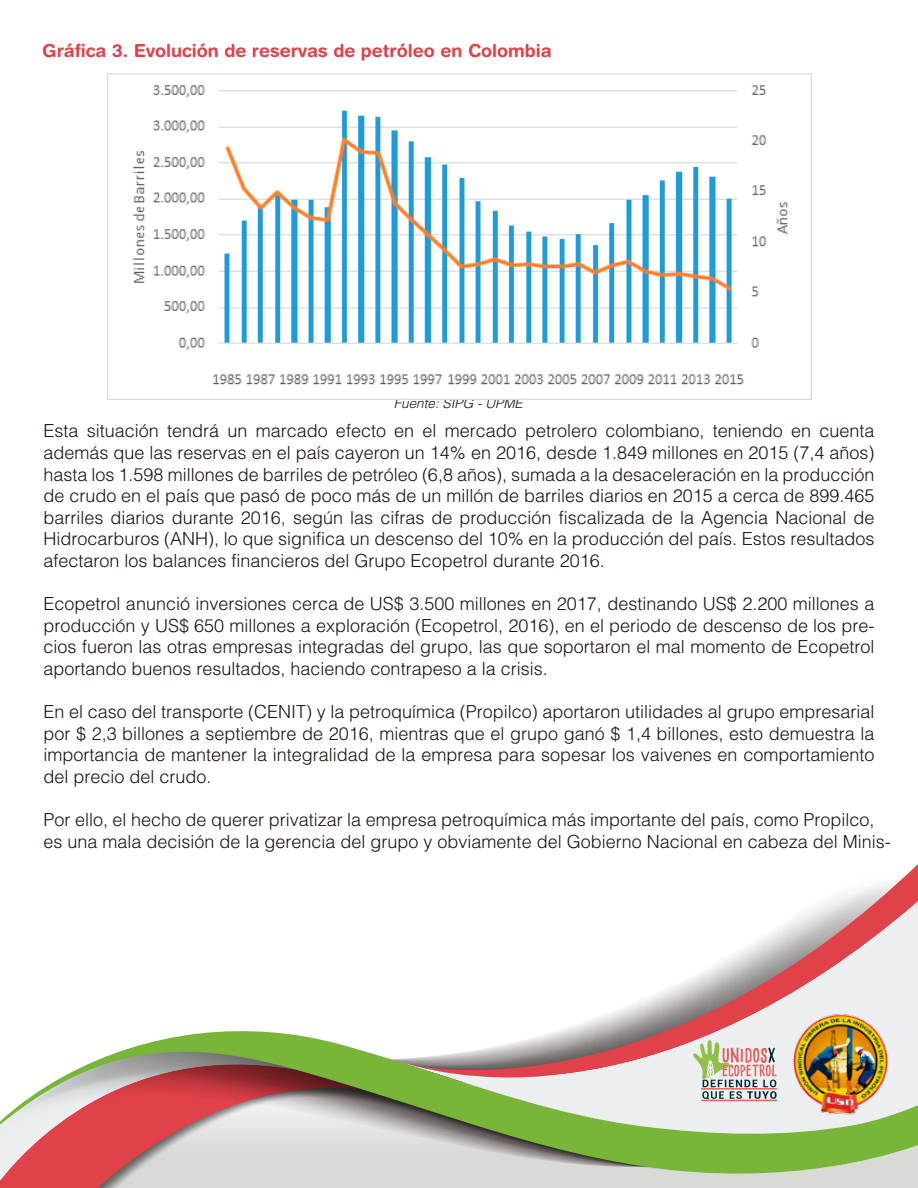
<style>
.page{position:relative;width:918px;height:1188px;background:#fff}
.page>*{position:absolute;margin:0;border:0;box-sizing:border-box;transform-origin:0 0}
.t1{font:300 18px/21.6px "Helvetica LT Std";color:#1e120d;text-align:justify}
.t2{font:700 18px "Helvetica Rounded LT Std";color:#e14149}
.t3{font:italic 300 13.5px "Helvetica LT Std";color:#1e120d}
</style>
<div class="page">
<div style="left:362px;top:1175px;width:556px;height:13px;background:#d9d9d6"></div>
<svg style="left:0;top:1175px;width:362px;height:13px;background:#d7b3b2"></svg>
<svg style="left:0;top:1175px;width:296px;height:7px;background:#d79d9e"></svg>
<svg style="left:827px;top:864px;width:91px;height:37px"></svg>
<svg style="left:602px;top:901px;width:316px;height:116px"></svg>
<svg style="left:0;top:1017px;width:918px;height:158px"></svg>
<img style="left:767px;top:1009px;width:148px;height:111px">
<svg style="left:693px;top:1040px;width:84px;height:61px;background:#cac0b5"></svg>
<img style="left:107px;top:74px;width:704px;height:325px">
<p class="t2" style="left:42px;top:39px;width:511px">Gráfica 3. Evolución de reservas de petróleo en Colombia</p>
<p class="t3" style="left:394px;top:395px;width:131px">Fuente: SIPG - UPME</p>
<p class="t1" style="left:44px;top:420px;width:833px">Esta situación tendrá un marcado efecto en el mercado petrolero colombiano, teniendo en cuenta además que las reservas en el país cayeron un 14% en 2016, desde 1.849 millones en 2015 (7,4 años) hasta los 1.598 millones de barriles de petróleo (6,8 años), sumada a la desaceleración en la producción de crudo en el país que pasó de poco más de un millón de barriles diarios en 2015 a cerca de 899.465 barriles diarios durante 2016, según las cifras de producción fiscalizada de la Agencia Nacional de Hidrocarburos (ANH), lo que significa un descenso del 10% en la producción del país. Estos resultados afectaron los balances financieros del Grupo Ecopetrol durante 2016.</p>
<p class="t1" style="left:44px;top:593px;width:833px">Ecopetrol anunció inversiones cerca de US$ 3.500 millones en 2017, destinando US$ 2.200 millones a producción y US$ 650 millones a exploración (Ecopetrol, 2016), en el periodo de descenso de los pre&shy;cios fueron las otras empresas integradas del grupo, las que soportaron el mal momento de Ecopetrol aportando buenos resultados, haciendo contrapeso a la crisis.</p>
<p class="t1" style="left:44px;top:701px;width:833px">En el caso del transporte (CENIT) y la petroquímica (Propilco) aportaron utilidades al grupo empresarial por $ 2,3 billones a septiembre de 2016, mientras que el grupo ganó $ 1,4 billones, esto demuestra la importancia de mantener la integralidad de la empresa para sopesar los vaivenes en comportamiento del precio del crudo.</p>
<p class="t1" style="left:44px;top:809px;width:849px">Por ello, el hecho de querer privatizar la empresa petroquímica más importante del país, como Propilco, es una mala decisión de la gerencia del grupo y obviamente del Gobierno Nacional en cabeza del Minis-</p>
</div>
